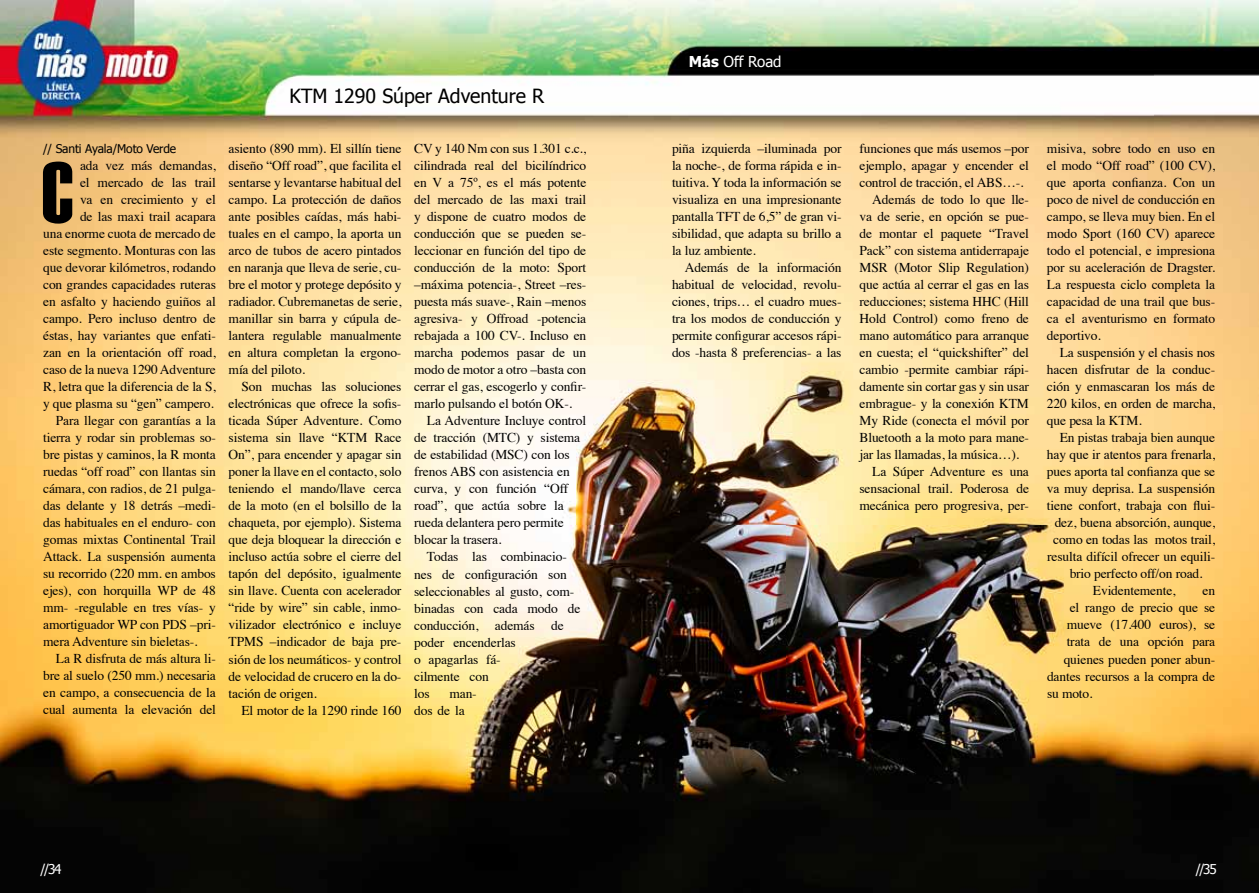
<style>
.page{position:relative;width:1259px;height:893px;background:#fff}
.page>*{position:absolute;margin:0;border:0;box-sizing:border-box;transform-origin:0 0}
.t1{font:87px "Haettenschweiler";color:#000}
.t2{font:19.5px "Tahoma";color:#000}
.t3{font:15px "Tahoma";color:#fff}
.t4{font:13.5px/17px "Times";letter-spacing:-.01em;color:#000;text-align:justify}
.t5{font:13.5px "Tahoma";color:#fff}
.t6{font:12px "Tahoma";letter-spacing:-.01em;color:#000}
.s1{font-weight:700}
</style>
<div class="page">
<img style="left:0;top:0;width:1154px;height:525px">
<img style="left:1154px;top:0;width:105px;height:893px">
<img style="left:0;top:525px;width:786px;height:368px">
<img style="left:786px;top:525px;width:369px;height:368px">
<h2 class="t2" style="left:290px;top:83px;width:256px">KTM 1290 Súper Adventure R</h2>
<p class="t6" style="left:43px;top:141px;width:135px">// Santi Ayala/Moto Verde</p>
<p class="t4" style="left:80px;top:156px;width:137px">ada vez más demandas,</p>
<p class="t4" style="left:80px;top:173px;width:137px">el mercado de las trail</p>
<p class="t4" style="left:80px;top:190px;width:137px">va en crecimiento y el</p>
<p class="t4" style="left:80px;top:207px;width:137px">de las maxi trail acapara</p>
<p class="t4" style="left:43px;top:224px;width:174px">una enorme cuota de mercado de</p>
<p class="t4" style="left:43px;top:241px;width:174px">este segmento. Monturas con las</p>
<p class="t4" style="left:43px;top:258px;width:174px">que devorar kilómetros, rodando</p>
<p class="t4" style="left:43px;top:275px;width:174px">con grandes capacidades ruteras</p>
<p class="t4" style="left:43px;top:292px;width:174px">en asfalto y haciendo guiños al</p>
<p class="t4" style="left:43px;top:309px;width:174px">campo. Pero incluso dentro de</p>
<p class="t4" style="left:43px;top:326px;width:174px">éstas, hay variantes que enfati-</p>
<p class="t4" style="left:43px;top:343px;width:174px">zan en la orientación off road,</p>
<p class="t4" style="left:43px;top:360px;width:174px">caso de la nueva 1290 Adventure</p>
<p class="t4" style="left:43px;top:377px;width:174px">R, letra que la diferencia de la S,</p>
<p class="t4" style="left:43px;top:394px;width:172px">y que plasma su “gen” campero.</p>
<p class="t4" style="left:56px;top:411px;width:161px">Para llegar con garantías a la</p>
<p class="t4" style="left:43px;top:428px;width:174px">tierra y rodar sin problemas so-</p>
<p class="t4" style="left:43px;top:445px;width:174px">bre pistas y caminos, la R monta</p>
<p class="t4" style="left:43px;top:462px;width:174px">ruedas “off road” con llantas sin</p>
<p class="t4" style="left:43px;top:479px;width:174px">cámara, con radios, de 21 pulga-</p>
<p class="t4" style="left:43px;top:496px;width:174px">das delante y 18 detrás –medi-</p>
<p class="t4" style="left:43px;top:513px;width:174px">das habituales en el enduro- con</p>
<p class="t4" style="left:43px;top:530px;width:174px">gomas mixtas Continental Trail</p>
<p class="t4" style="left:43px;top:547px;width:174px">Attack. La suspensión aumenta</p>
<p class="t4" style="left:43px;top:564px;width:174px">su recorrido (220 mm. en ambos</p>
<p class="t4" style="left:43px;top:581px;width:174px">ejes), con horquilla WP de 48</p>
<p class="t4" style="left:43px;top:598px;width:174px">mm- -regulable en tres vías- y</p>
<p class="t4" style="left:43px;top:615px;width:174px">amortiguador WP con PDS –pri-</p>
<p class="t4" style="left:43px;top:632px;width:156px">mera Adventure sin bieletas-.</p>
<p class="t4" style="left:56px;top:649px;width:161px">La R disfruta de más altura li-</p>
<p class="t4" style="left:43px;top:666px;width:174px">bre al suelo (250 mm.) necesaria</p>
<p class="t4" style="left:43px;top:683px;width:174px">en campo, a consecuencia de la</p>
<p class="t4" style="left:43px;top:700px;width:174px">cual aumenta la elevación del</p>
<h1 class="t1" style="left:41px;top:143px;width:34px">C</h1>
<p class="t4" style="left:229px;top:139px;width:174px">asiento (890 mm). El sillín tiene diseño “Off road”, que facilita el sentarse y levantarse habitual del campo. La protección de daños ante posibles caídas, más habi&shy;tuales en el campo, la aporta un arco de tubos de acero pintados en naranja que lleva de serie, cu&shy;bre el motor y protege depósito y radiador. Cubremanetas de serie, manillar sin barra y cúpula de&shy;lantera regulable manualmente en altura completan la ergono&shy;mía del piloto.</p>
<p class="t4" style="left:229px;top:377px;width:174px;text-indent:13px">Son muchas las soluciones electrónicas que ofrece la sofis&shy;ticada Súper Adventure. Como sistema sin llave “KTM Race On”, para encender y apagar sin poner la llave en el contacto, solo teniendo el mando/llave cerca de la moto (en el bolsillo de la chaqueta, por ejemplo). Sistema que deja bloquear la dirección e incluso actúa sobre el cierre del tapón del depósito, igualmente sin llave. Cuenta con acelerador “ride by wire” sin cable, inmo&shy;vilizador electrónico e incluye TPMS –indicador de baja pre&shy;sión de los neumáticos- y control de velocidad de crucero en la do&shy;tación de origen.</p>
<p class="t4" style="left:241px;top:700px;width:161px">El motor de la 1290 rinde 160</p>
<p class="t4" style="left:414px;top:139px;width:174px">CV y 140 Nm con sus 1.301 c.c., cilindrada real del bicilíndrico en V a 75º, es el más potente del mercado de las maxi trail y dispone de cuatro modos de conducción que se pueden se&shy;leccionar en función del tipo de conducción de la moto: Sport –máxima potencia-, Street –res&shy;puesta más suave-, Rain –menos agresiva- y Offroad -potencia rebajada a 100 CV-. Incluso en marcha podemos pasar de un modo de motor a otro –basta con cerrar el gas, escogerlo y confir&shy;marlo pulsando el botón OK-.</p>
<p class="t4" style="left:414px;top:411px;width:174px;text-align:left;text-indent:13px">La Adventure Incluye control de tracción (MTC) y sistema de estabilidad (MSC) con los frenos ABS con asistencia en curva, y con función “Off road”, que actúa sobre la rueda delantera pero permite blocar la trasera.</p>
<p class="t4" style="left:414px;top:547px;width:168px;text-align:left;text-indent:13px">Todas las combinacio&shy;nes de configuración son seleccionables al gusto, com&shy;binadas con cada modo de conducción, además de poder encenderlas<br>o apagarlas fá-<br>cilmente con<br>los</p>
<p class="t4" style="left:414px;top:683px;width:64px;text-indent:35px">man&shy;dos de la</p>
<p class="t3" style="left:688px;top:51px;width:94px"><span class="s1">Más</span> Off Road</p>
<p class="t4" style="left:672px;top:139px;width:171px">piña izquierda –iluminada por la noche-, de forma rápida e in&shy;tuitiva. Y toda la información se visualiza en una impresionante pantalla TFT de 6,5” de gran vi&shy;sibilidad, que adapta su brillo a la luz ambiente.</p>
<p class="t4" style="left:672px;top:258px;width:171px;text-indent:13px">Además de la información habitual de velocidad, revolu&shy;ciones, trips… el cuadro mues&shy;tra los modos de conducción y permite configurar accesos rápi&shy;dos -hasta 8 preferencias- a las</p>
<p class="t4" style="left:859px;top:139px;width:171px">funciones que más usemos –por</p>
<p class="t4" style="left:859px;top:156px;width:171px">ejemplo, apagar y encender el</p>
<p class="t4" style="left:859px;top:173px;width:166px">control de tracción, el ABS…-.</p>
<p class="t4" style="left:872px;top:190px;width:158px">Además de todo lo que lle-</p>
<p class="t4" style="left:859px;top:207px;width:171px">va de serie, en opción se pue-</p>
<p class="t4" style="left:859px;top:224px;width:171px">de montar el paquete “Travel</p>
<p class="t4" style="left:859px;top:241px;width:171px">Pack” con sistema antiderrapaje</p>
<p class="t4" style="left:859px;top:258px;width:171px">MSR (Motor Slip Regulation)</p>
<p class="t4" style="left:859px;top:275px;width:171px">que actúa al cerrar el gas en las</p>
<p class="t4" style="left:859px;top:292px;width:171px">reducciones; sistema HHC (Hill</p>
<p class="t4" style="left:859px;top:309px;width:171px">Hold Control) como freno de</p>
<p class="t4" style="left:859px;top:326px;width:171px">mano automático para arranque</p>
<p class="t4" style="left:859px;top:343px;width:171px">en cuesta; el “quickshifter” del</p>
<p class="t4" style="left:859px;top:360px;width:171px">cambio -permite cambiar rápi-</p>
<p class="t4" style="left:859px;top:377px;width:171px">damente sin cortar gas y sin usar</p>
<p class="t4" style="left:859px;top:394px;width:171px">embrague- y la conexión KTM</p>
<p class="t4" style="left:859px;top:411px;width:171px">My Ride (conecta el móvil por</p>
<p class="t4" style="left:859px;top:428px;width:171px">Bluetooth a la moto para mane-</p>
<p class="t4" style="left:859px;top:445px;width:161px">jar las llamadas, la música…).</p>
<p class="t4" style="left:872px;top:462px;width:158px">La Súper Adventure es una</p>
<p class="t4" style="left:859px;top:479px;width:171px">sensacional trail. Poderosa de</p>
<p class="t4" style="left:859px;top:496px;width:171px">mecánica pero progresiva, per-</p>
<p class="t4" style="left:1047px;top:139px;width:170px">misiva, sobre todo en uso en el modo “Off road” (100 CV), que aporta confianza. Con un poco de nivel de conducción en campo, se lleva muy bien. En el modo Sport (160 CV) aparece todo el potencial, e impresiona por su aceleración de Dragster.<br>La respuesta ciclo completa la capacidad de una trail que bus&shy;ca el aventurismo en formato deportivo.</p>
<p class="t4" style="left:1047px;top:343px;width:170px;text-indent:13px">La suspensión y el chasis nos hacen disfrutar de la conduc&shy;ción y enmascaran los más de 220 kilos, en orden de marcha, que pesa la KTM.</p>
<p class="t4" style="left:1059px;top:428px;width:157px">En pistas trabaja bien aunque</p>
<p class="t4" style="left:1047px;top:445px;width:170px">hay que ir atentos para frenarla,</p>
<p class="t4" style="left:1047px;top:462px;width:170px">pues aporta tal confianza que se</p>
<p class="t4" style="left:1047px;top:479px;width:170px">va muy deprisa. La suspensión</p>
<p class="t4" style="left:1047px;top:496px;width:170px">tiene confort, trabaja con flui-</p>
<p class="t4" style="left:1054px;top:513px;width:162px">dez, buena absorción, aunque,</p>
<p class="t4" style="left:1053px;top:530px;width:164px">como en todas las motos trail,</p>
<p class="t4" style="left:1047px;top:547px;width:170px">resulta difícil ofrecer un equili-</p>
<p class="t4" style="left:1069px;top:564px;width:134px">brio perfecto off/on road.</p>
<p class="t4" style="left:1093px;top:581px;width:84px">Evidentemente,</p>
<p class="t4" style="left:1202px;top:581px;width:14px">en</p>
<p class="t4" style="left:1069px;top:598px;width:147px">el rango de precio que se</p>
<p class="t4" style="left:1066px;top:615px;width:150px">mueve (17.400 euros), se</p>
<p class="t4" style="left:1066px;top:632px;width:150px">trata de una opción para</p>
<p class="t4" style="left:1063px;top:649px;width:153px">quienes pueden poner abun-</p>
<p class="t4" style="left:1047px;top:666px;width:170px">dantes recursos a la compra de</p>
<p class="t4" style="left:1047px;top:683px;width:47px">su moto.</p>
<p class="t5" style="left:40px;top:860px;width:23px">//34</p>
<p class="t5" style="left:1195px;top:860px;width:23px">//35</p>
</div>
